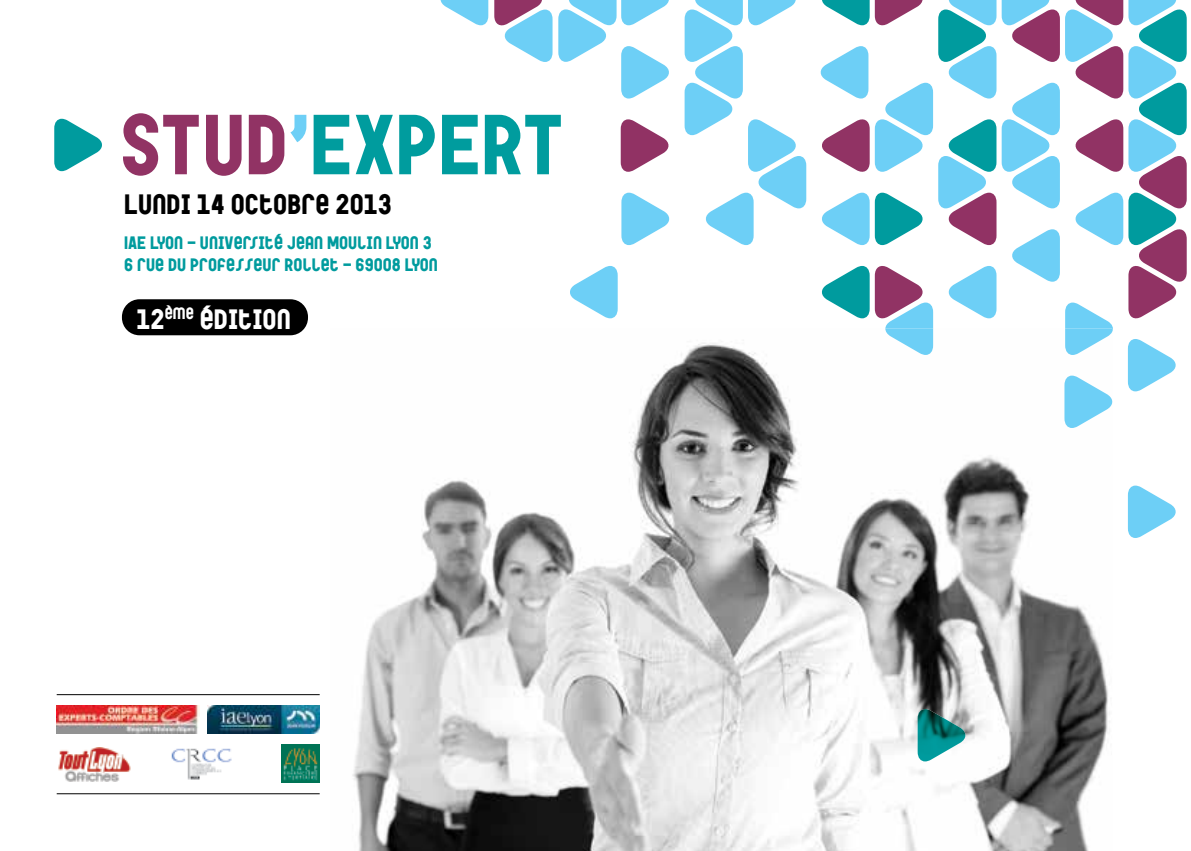
<style>
.page{position:relative;width:1191px;height:851px;background:#fff}
.page>*{position:absolute;margin:0;border:0;box-sizing:border-box;transform-origin:0 0}
.t1{font:900 84.8px "Garaje 53 Unicase";color:#009c9e}
.t2{font:900 28px "Garaje 53 Unicase";color:#000}
.t3{font:900 28px "Garaje 53 Unicase";color:#fff}
.t4{font:900 18px/21.6px "Garaje 53 Unicase";color:#009b9e}
.s1{color:#913364}
.s2{color:#6dcff6}
</style>
<div class="page">
<img style="left:352px;top:332px;width:756px;height:518px">
<svg style="left:822px;top:266px;width:47px;height:52px"></svg>
<svg style="left:570px;top:266px;width:47px;height:52px"></svg>
<svg style="left:494px;top:0;width:58px;height:62px"></svg>
<svg style="left:621px;top:119px;width:48px;height:53px"></svg>
<svg style="left:822px;top:119px;width:47px;height:53px"></svg>
<svg style="left:822px;top:193px;width:47px;height:52px"></svg>
<svg style="left:684px;top:0;width:122px;height:245px"></svg>
<svg style="left:822px;top:0;width:47px;height:25px"></svg>
<svg style="left:558px;top:0;width:111px;height:98px"></svg>
<svg style="left:440px;top:0;width:48px;height:25px"></svg>
<svg style="left:820px;top:46px;width:48px;height:52px"></svg>
<svg style="left:621px;top:193px;width:49px;height:52px"></svg>
<img style="left:1065px;top:332px;width:47px;height:23px">
<svg style="left:875px;top:0;width:311px;height:332px"></svg>
<img style="left:885px;top:328px;width:48px;height:27px">
<img style="left:917px;top:709px;width:50px;height:52px">
<svg style="left:54px;top:119px;width:48px;height:52px"></svg>
<img style="left:1064px;top:375px;width:48px;height:53px">
<svg style="left:1127px;top:339px;width:49px;height:52px"></svg>
<svg style="left:1127px;top:485px;width:49px;height:53px"></svg>
<div style="left:122px;top:299px;width:186px;height:36px;background:#000;border-radius:18px"></div>
<img style="left:57px;top:705px;width:142px;height:28px">
<img style="left:207px;top:705px;width:113px;height:28px">
<img style="left:58px;top:747px;width:73px;height:34px">
<img style="left:171px;top:748px;width:61px;height:32px">
<img style="left:282px;top:744px;width:38px;height:38px">
<hr style="left:57px;top:694px;width:263px;height:1px;background:#000">
<hr style="left:57px;top:793px;width:263px;height:1px;background:#000">
<h1 class="t1" style="left:119px;top:91px;width:447px"><span class="s1">STUD</span><span class="s2">’</span>EXPERT</h1>
<h2 class="t2" style="left:124px;top:186px;width:269px">LUNDI 14 OCTOBRE 2013</h2>
<p class="t4" style="left:124px;top:232px;width:315px">IAE LYON – UNIVERSITÉ JEAN MOULIN LYON 3<br>6 RUE DU PROFESSEUR ROLLET – 69008 LYON</p>
<h2 class="t3" style="left:136px;top:301px;width:156px">12<sup>ÈME</sup> ÉDITION</h2>
</div>
